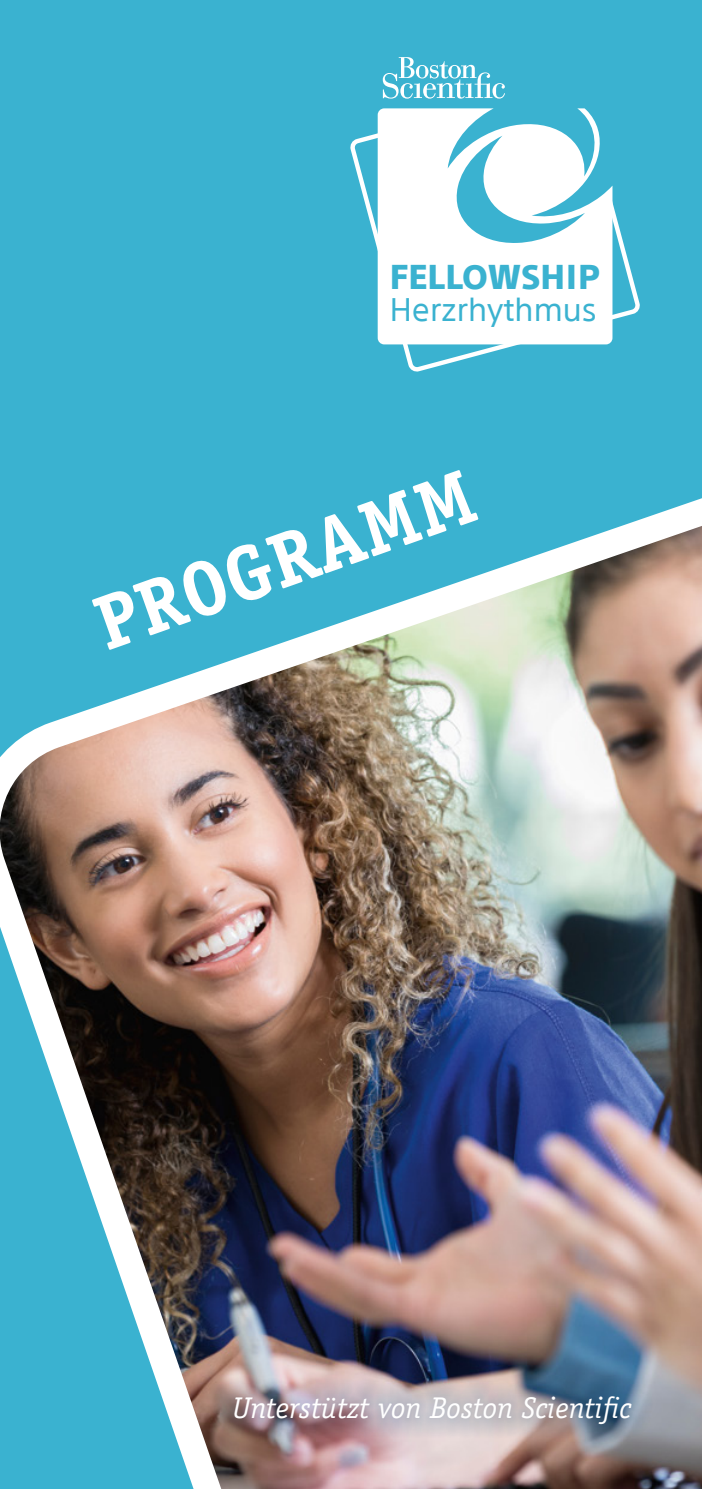
<style>
.page{position:relative;width:702px;height:1489px;background:#fff}
.page>*{position:absolute;margin:0;border:0;box-sizing:border-box;transform-origin:0 0}
.t1{font:700 77.5px "Officina Serif";color:#fff}
.t2{font:800 33.5px "SST";color:#3ab2d0}
.t3{font:31.75px "SST";color:#3ab2d0}
.t4{font:italic 30px "Officina Serif";color:#fff}
</style>
<div class="page">
<div style="left:0;top:0;width:702px;height:1488px;background:#3ab2d0"></div>
<img style="left:0;top:498px;width:702px;height:990px">
<svg style="left:350px;top:133px;width:290px;height:239px"></svg>
<svg style="left:377px;top:108px;width:235px;height:236px;fill:#fff"></svg>
<svg style="left:383px;top:57px;width:122px;height:42px"></svg>
<div style="left:214px;top:1375px;width:439px;height:69px;background:#00457c;opacity:.36"></div>
<p class="t2" style="left:390px;top:257px;width:212px">FELLOWSHIP</p>
<p class="t3" style="left:390px;top:291px;width:208px">Herzrhythmus</p>
<h1 class="t1" style="left:82px;top:579px;width:399px;rotate:-19deg">PROGRAMM</h1>
<p class="t4" style="left:232px;top:1390px;width:400px">Unterstützt von Boston Scientific</p>
</div>
